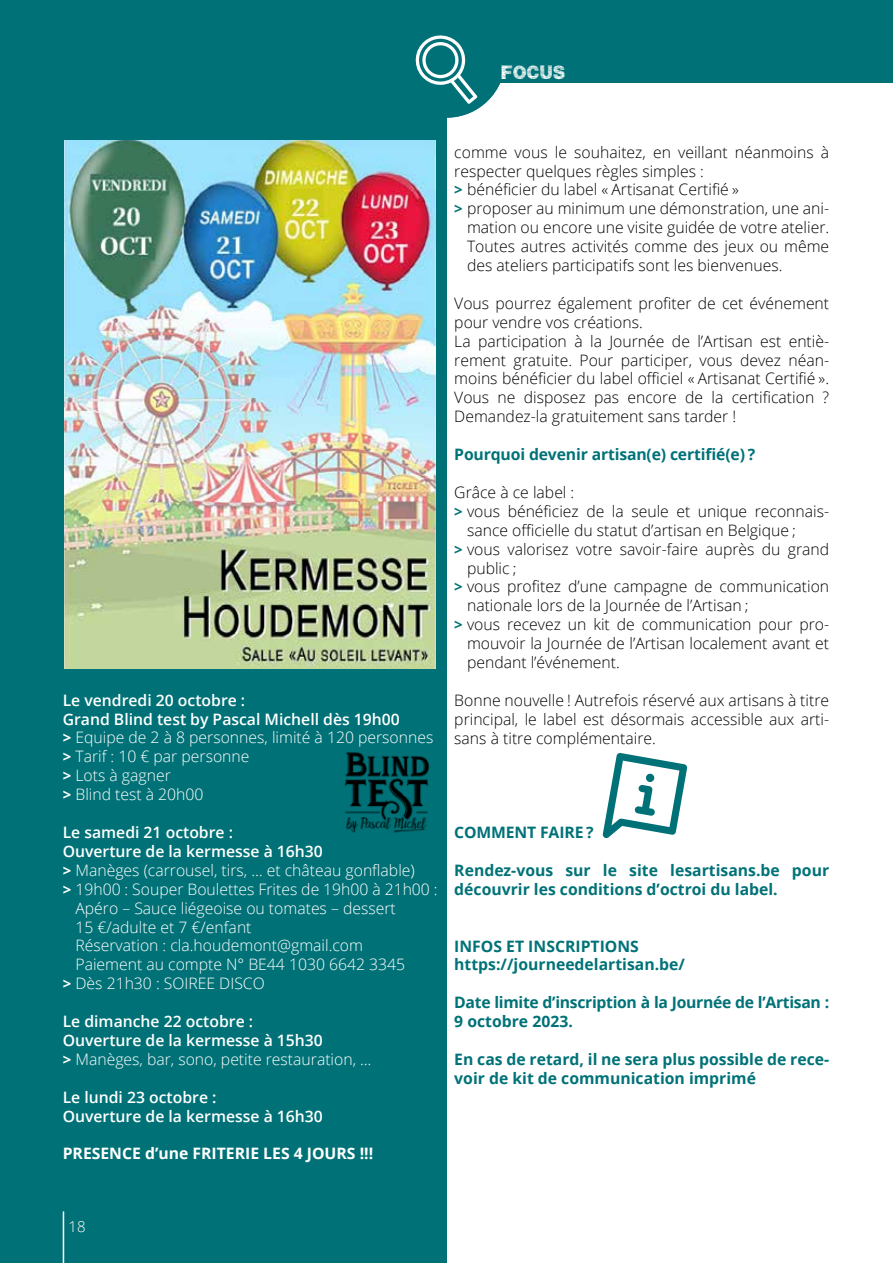
<style>
.page{position:relative;width:893px;height:1263px;background:#fff}
.page>*{position:absolute;margin:0;border:0;box-sizing:border-box;transform-origin:0 0}
.t1{font:300 15.75px/18.9px "Open Sans";color:#000}
.t2{font:300 15.75px/18.9px "Open Sans";color:#fff}
.t3{font:700 15.75px/18.9px "Open Sans";color:#007277}
.t4{font:600 15.75px/18.9px "Open Sans";color:#fff}
.t5{font:700 15.75px/18.9px "Open Sans";letter-spacing:-.02em;color:#007277}
.t6{font:700 15.75px "Open Sans";color:#fff}
.t7{font:15.75px "Plaid";letter-spacing:.03em;color:#fff}
.t8{font:300 15px "Open Sans";color:#fff}
.s1{font-weight:600}
.s2{font-weight:700;font-size:15px}
.s3{font-weight:300}
.s4{font-weight:700;font-size:15px;color:#007277}
</style>
<div class="page">
<div style="left:0;top:40px;width:446px;height:1223px;background:#007277"></div>
<div style="left:0;top:0;width:893px;height:83px;background:#007277"></div>
<div style="left:388px;top:0;width:117px;height:118px;background:#007277;border-radius:50%"></div>
<svg style="left:415px;top:35px;width:62px;height:69px"></svg>
<img style="left:65px;top:140px;width:371px;height:528px">
<img style="left:344px;top:752px;width:85px;height:81px">
<svg style="left:603px;top:753px;width:84px;height:85px"></svg>
<hr style="left:63px;top:1211px;width:1px;height:52px;background:#fff">
<p class="t7" style="left:501px;top:64px;width:65px">FOCUS</p>
<p class="t2" style="left:63px;top:690px;width:372px"><span class="s1">Le vendredi 20 octobre :<br>Grand Blind test by Pascal Michell dès 19h00<br></span><span class="s2">&gt;</span> Equipe de 2 à 8 personnes, limité à 120 personnes <span class="s2">&gt;</span> Tarif : 10 € par personne<br><span class="s2">&gt;</span> Lots à gagner<br><span class="s2">&gt;</span> Blind test à 20h00</p>
<p class="t4" style="left:63px;top:822px;width:172px">Le samedi 21 octobre :</p>
<p class="t4" style="left:63px;top:841px;width:262px">Ouverture de la kermesse à 16h30</p>
<p class="t2" style="left:63px;top:860px;width:354px"><span class="s2">&gt;</span> Manèges (carrousel, tirs, … et château gonflable)</p>
<p class="t2" style="left:63px;top:879px;width:376px"><span class="s2">&gt;</span> 19h00 : Souper Boulettes Frites de 19h00 à 21h00 :</p>
<p class="t2" style="left:75px;top:898px;width:322px">Apéro – Sauce liégeoise ou tomates – dessert</p>
<p class="t2" style="left:75px;top:917px;width:178px">15 €/adulte et 7 €/enfant</p>
<p class="t2" style="left:75px;top:936px;width:289px">Réservation : cla.houdemont@gmail.com</p>
<p class="t2" style="left:75px;top:955px;width:331px">Paiement au compte N° BE44 1030 6642 3345</p>
<p class="t2" style="left:63px;top:974px;width:204px"><span class="s2">&gt;</span> Dès 21h30 : SOIREE DISCO</p>
<p class="t4" style="left:63px;top:1011px;width:310px">Le dimanche 22 octobre :<br>Ouverture de la kermesse à 15h30<br><span class="s2">&gt;</span> <span class="s3">Manèges, bar, sono, petite restauration, …</span></p>
<p class="t4" style="left:63px;top:1087px;width:262px">Le lundi 23 octobre :<br>Ouverture de la kermesse à 16h30</p>
<p class="t6" style="left:63px;top:1142px;width:312px">PRESENCE d’une FRITERIE LES 4 JOURS !!!</p>
<p class="t1" style="left:454px;top:142px;width:376px">comme vous le souhaitez, en veillant néanmoins à</p>
<p class="t1" style="left:454px;top:161px;width:251px">respecter quelques règles simples :</p>
<p class="t1" style="left:454px;top:180px;width:286px"><span class="s4">&gt;</span> bénéficier du label « Artisanat Certifié »</p>
<p class="t1" style="left:454px;top:199px;width:376px"><span class="s4">&gt;</span> proposer au minimum une démonstration, une ani-</p>
<p class="t1" style="left:467px;top:218px;width:364px">mation ou encore une visite guidée de votre atelier.</p>
<p class="t1" style="left:467px;top:237px;width:364px">Toutes autres activités comme des jeux ou même</p>
<p class="t1" style="left:467px;top:255px;width:317px">des ateliers participatifs sont les bienvenues.</p>
<p class="t1" style="left:454px;top:293px;width:376px">Vous pourrez également profiter de cet événement pour vendre vos créations.<br>La participation à la Journée de l’Artisan est entiè&shy;rement gratuite. Pour participer, vous devez néan&shy;moins bénéficier du label officiel « Artisanat Certifié ».<br>Vous ne disposez pas encore de la certification ?<br>Demandez-la gratuitement sans tarder !</p>
<p class="t3" style="left:454px;top:444px;width:303px">Pourquoi devenir artisan(e) certifié(e) ?</p>
<p class="t1" style="left:454px;top:482px;width:122px">Grâce à ce label :</p>
<p class="t1" style="left:454px;top:501px;width:376px"><span class="s4">&gt;</span> vous bénéficiez de la seule et unique reconnais-</p>
<p class="t1" style="left:467px;top:520px;width:330px">sance officielle du statut d’artisan en Belgique ;</p>
<p class="t1" style="left:454px;top:539px;width:376px"><span class="s4">&gt;</span> vous valorisez votre savoir-faire auprès du grand</p>
<p class="t1" style="left:467px;top:558px;width:51px">public ;</p>
<p class="t1" style="left:454px;top:577px;width:376px"><span class="s4">&gt;</span> vous profitez d’une campagne de communication</p>
<p class="t1" style="left:467px;top:596px;width:283px">nationale lors de la Journée de l’Artisan ;</p>
<p class="t1" style="left:454px;top:615px;width:376px"><span class="s4">&gt;</span> vous recevez un kit de communication pour pro-</p>
<p class="t1" style="left:467px;top:633px;width:364px">mouvoir la Journée de l’Artisan localement avant et</p>
<p class="t1" style="left:467px;top:652px;width:154px">pendant l’événement.</p>
<p class="t1" style="left:454px;top:690px;width:376px;text-align:justify">Bonne nouvelle ! Autrefois réservé aux artisans à titre principal, le label est désormais accessible aux arti&shy;sans à titre complémentaire.</p>
<p class="t3" style="left:454px;top:822px;width:141px">COMMENT FAIRE ?</p>
<p class="t3" style="left:454px;top:860px;width:376px">Rendez-vous sur le site lesartisans.be pour découvrir les conditions d’octroi du label.</p>
<p class="t3" style="left:454px;top:936px;width:232px">INFOS ET INSCRIPTIONS https://journeedelartisan.be/</p>
<p class="t5" style="left:454px;top:993px;width:376px">Date limite d’inscription à la Journée de l’Artisan :<br>9 octobre 2023.</p>
<p class="t3" style="left:454px;top:1049px;width:376px">En cas de retard, il ne sera plus possible de rece&shy;voir de kit de communication imprimé</p>
<p class="t8" style="left:69px;top:1216px;width:19px">18</p>
</div>
